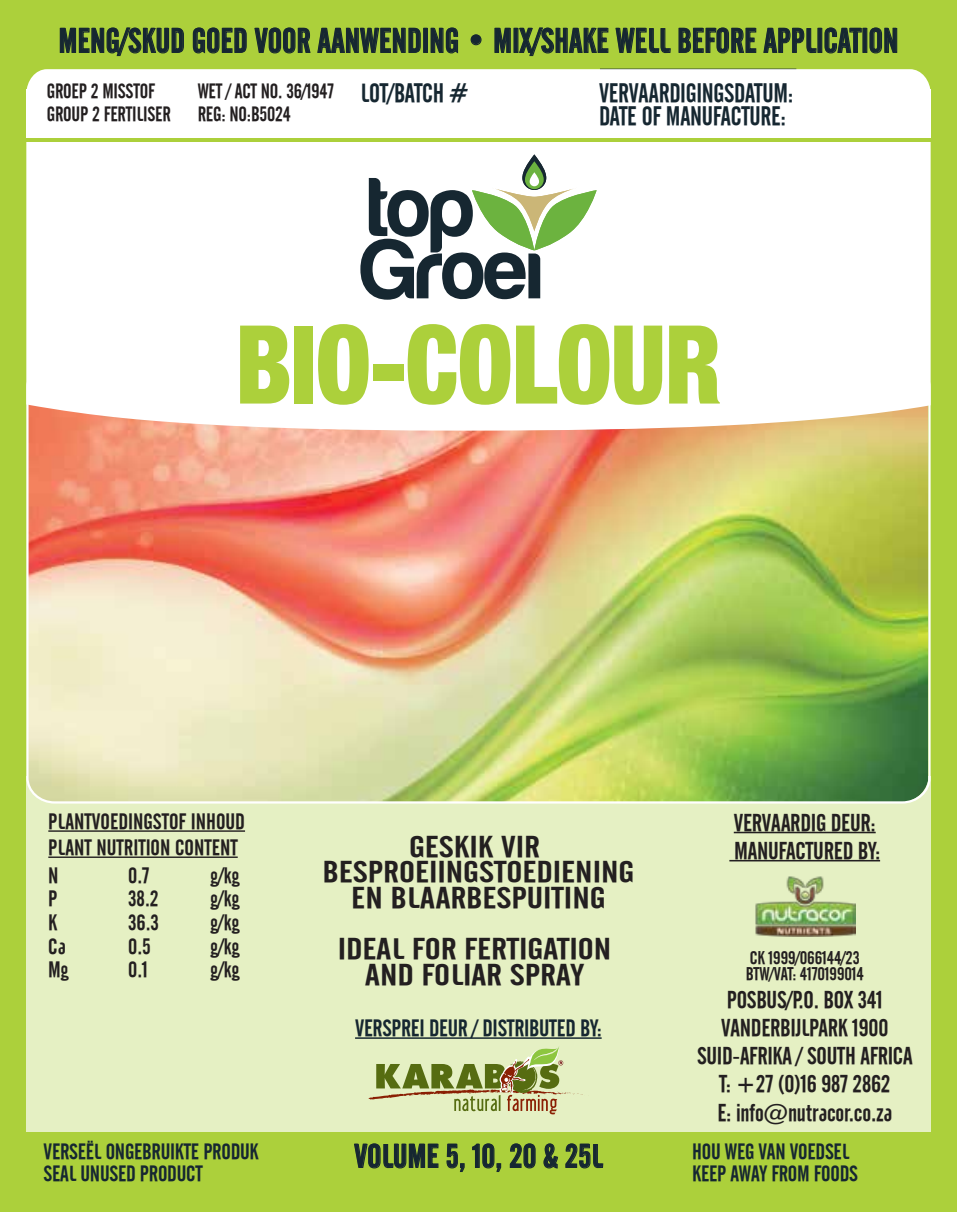
<style>
.page{position:relative;width:957px;height:1212px;background:#acd03b}
.page>*{position:absolute;margin:0;border:0;box-sizing:border-box;transform-origin:0 0}
.t1{font:900 condensed 109.12px "Helvetica Neue";letter-spacing:-.01em;color:#acd03b;scale:.91 1}
.t2{font:33.75px "Cafeta";letter-spacing:.005em;color:#162731}
.t3{font:32.4px "Cafeta";color:#162731;scale:1.04 1}
.t4{font:29.47px/25.7px "Cafeta";color:#231f20;text-align:center;scale:1.29 1}
.t5{font:26.1px/22.5px "Cafeta";letter-spacing:-.01em;color:#162731}
.t6{font:23.85px/28.1px "Cafeta";letter-spacing:-.01em;color:#231f20;scale:1.04 1}
.t7{font:23.18px "Cafeta";letter-spacing:-.01em;color:#162731;scale:1.04 1}
.t8{font:21.82px/26.8px "Cafeta";color:#231f20;scale:1.04 1}
.t9{font:21.6px/21.6px "Cafeta";letter-spacing:-.01em;color:#162731;scale:1.04 1}
.t10{font:20.25px/22.5px "Cafeta";letter-spacing:-.01em;color:#231f20}
.t11{font:18px/15.8px "Cafeta";letter-spacing:-.01em;color:#231f20;scale:1.04 1}
</style>
<div class="page">
<div style="left:26px;top:776px;width:904px;height:356px;background:#e5f0c3"></div>
<img style="left:29px;top:431px;width:899px;height:371px">
<hr style="left:355px;top:1037px;width:246px;height:2px;background:#162731">
<svg style="left:368px;top:1047px;width:215px;height:67px"></svg>
<hr style="left:734px;top:832px;width:141px;height:1px;background:#231f20">
<hr style="left:729px;top:860px;width:151px;height:1px;background:#231f20">
<hr style="left:48px;top:830px;width:197px;height:2px;background:#231f20">
<hr style="left:48px;top:856px;width:190px;height:2px;background:#231f20">
<svg style="left:59px;top:27px;width:125px;height:30px"></svg>
<svg style="left:192px;top:27px;width:55px;height:27px"></svg>
<svg style="left:254px;top:27px;width:167px;height:27px"></svg>
<div style="left:423px;top:28px;width:5px;height:25px;border:1px solid #162731"></div>
<svg style="left:430px;top:27px;width:28px;height:27px"></svg>
<svg style="left:470px;top:34px;width:12px;height:12px"></svg>
<svg style="left:494px;top:28px;width:17px;height:25px"></svg>
<div style="left:513px;top:28px;width:5px;height:25px;border:1px solid #162731"></div>
<svg style="left:518px;top:27px;width:91px;height:30px"></svg>
<svg style="left:615px;top:28px;width:56px;height:26px"></svg>
<svg style="left:678px;top:27px;width:139px;height:27px"></svg>
<div style="left:817px;top:28px;width:5px;height:25px;border:1px solid #162731"></div>
<svg style="left:824px;top:27px;width:38px;height:27px"></svg>
<div style="left:862px;top:28px;width:5px;height:25px;border:1px solid #162731"></div>
<svg style="left:869px;top:27px;width:29px;height:27px"></svg>
<img style="left:755px;top:876px;width:100px;height:61px">
<div style="left:26px;top:69px;width:904px;height:68px;background:#fff"></div>
<svg style="left:354px;top:1143px;width:85px;height:26px"></svg>
<svg style="left:446px;top:1143px;width:19px;height:29px"></svg>
<svg style="left:472px;top:1143px;width:30px;height:29px"></svg>
<svg style="left:509px;top:1143px;width:27px;height:26px"></svg>
<svg style="left:543px;top:1143px;width:15px;height:26px"></svg>
<svg style="left:565px;top:1143px;width:39px;height:26px"></svg>
<div style="left:26px;top:142px;width:904px;height:289px;background:#fff"></div>
<svg style="left:522px;top:154px;width:24px;height:36px"></svg>
<svg style="left:525px;top:161px;width:19px;height:28px"></svg>
<svg style="left:529px;top:172px;width:10px;height:14px"></svg>
<svg style="left:360px;top:178px;width:236px;height:122px"></svg>
<h2 class="t2" style="left:58px;top:22px;width:841px">MENG/SKUD GOED VOOR AANWENDING • MIX/SHAKE WELL BEFORE APPLICATION</h2>
<p class="t10" style="left:47px;top:80px;width:109px">GROEP 2 MISSTOF</p>
<p class="t5" style="left:360px;top:82px;width:110px">LOT/BATCH #</p>
<p class="t10" style="left:47px;top:103px;width:125px">GROUP 2 FERTILISER</p>
<p class="t5" style="left:599px;top:82px;width:196px">VERVAARDIGINGSDATUM:<br>DATE OF MANUFACTURE:</p>
<p class="t10" style="left:198px;top:80px;width:138px">WET / ACT NO. 36/1947<br>REG: NO:B5024</p>
<h1 class="t1" style="left:235px;top:275px;width:536px">BIO-COLOUR</h1>
<p class="t8" style="left:48px;top:809px;width:191px">PLANTVOEDINGSTOF INHOUD<br>PLANT NUTRITION CONTENT<br>N</p>
<p class="t8" style="left:128px;top:862px;width:22px">0.7</p>
<p class="t8" style="left:210px;top:862px;width:29px">g/kg</p>
<p class="t8" style="left:48px;top:886px;width:10px">P</p>
<p class="t8" style="left:128px;top:886px;width:31px">38.2</p>
<p class="t8" style="left:210px;top:886px;width:29px">g/kg</p>
<p class="t8" style="left:48px;top:909px;width:10px">K</p>
<p class="t8" style="left:128px;top:909px;width:31px">36.3</p>
<p class="t8" style="left:210px;top:909px;width:29px">g/kg</p>
<p class="t8" style="left:48px;top:933px;width:18px">Ca</p>
<p class="t8" style="left:128px;top:933px;width:23px">0.5</p>
<p class="t8" style="left:210px;top:933px;width:29px">g/kg</p>
<p class="t8" style="left:48px;top:956px;width:21px">Mg</p>
<p class="t8" style="left:128px;top:956px;width:21px">0.1</p>
<p class="t8" style="left:210px;top:956px;width:29px">g/kg</p>
<p class="t4" style="left:323px;top:834px;width:243px">GESKIK VIR<br>BESPROEIINGSTOEDIENING<br>EN BLAARBESPUITING</p>
<p class="t4" style="left:338px;top:936px;width:213px">IDEAL FOR FERTIGATION<br>AND FOLIAR SPRAY</p>
<p class="t7" style="left:355px;top:1015px;width:239px">VERSPREI DEUR / DISTRIBUTED BY:</p>
<p class="t6" style="left:734px;top:808px;width:142px">VERVAARDIG DEUR:<br>MANUFACTURED BY:</p>
<p class="t11" style="left:746px;top:950px;width:115px">CK 1999/066144/23<br>BTW/VAT: 4170199014</p>
<p class="t6" style="left:697px;top:986px;width:209px;text-align:center">POSBUS/P.O. BOX 341<br>VANDERBIJLPARK 1900<br>SUID-AFRIKA / SOUTH AFRICA<br>T: +27 (0)16 987 2862<br>E: info@nutracor.co.za</p>
<p class="t9" style="left:44px;top:1141px;width:208px">VERSEËL ONGEBRUIKTE PRODUK<br>SEAL UNUSED PRODUCT</p>
<p class="t9" style="left:692px;top:1141px;width:161px">HOU WEG VAN VOEDSEL<br>KEEP AWAY FROM FOODS</p>
<h3 class="t3" style="left:354px;top:1138px;width:240px">VOLUME 5, 10, 20 &amp; 25L</h3>
</div>
